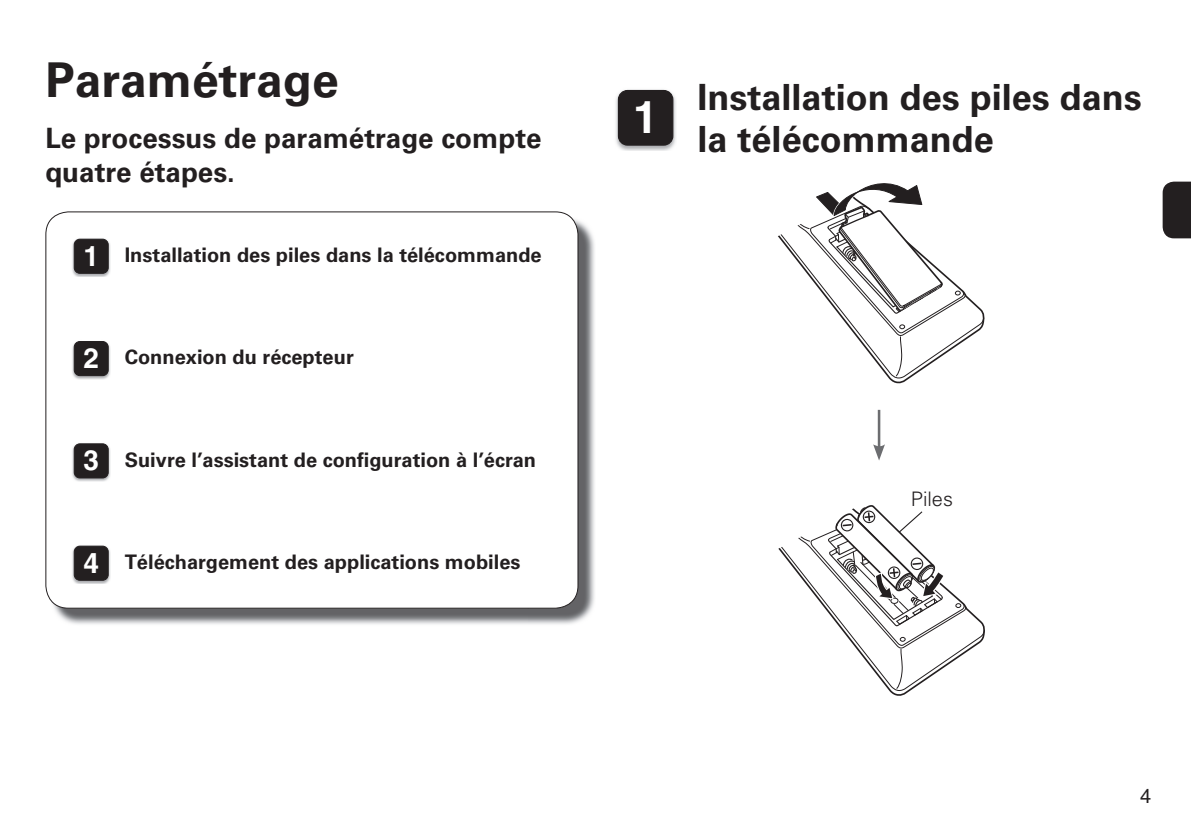
<style>
.page{position:relative;width:1191px;height:840px;background:#fff}
.page>*{position:absolute;margin:0;border:0;box-sizing:border-box;transform-origin:0 0}
.t1{font:700 48px "Univers LT Std";color:#231f20}
.t2{font:700 44.8px "Helvetica LT Std";color:#fff}
.t3{font:700 36px/42px "Univers LT Std";color:#231f20}
.t4{font:700 28px/34px "Univers LT Std";color:#231f20}
.t5{font:700 20px "Univers LT Std";color:#231f20}
.t6{font:300 20px "Univers LT Std";color:#231f20}
.t7{font:20px "Helvetica LT Std";color:#231f20}
.s1{font-family:"Helvetica LT Std";font-size:28px;color:#fff}
</style>
<div class="page">
<svg style="left:1162px;top:181px;width:29px;height:57px;background:#302c2d"></svg>
<img style="left:615px;top:89px;width:61px;height:62px">
<div style="left:618px;top:90px;width:55px;height:55px;background:#231f20;border-radius:9px"></div>
<div style="left:618px;top:90px;width:55px;height:56px;border:1px solid #231f20;border-radius:9px"></div>
<svg style="left:778px;top:183px;width:206px;height:196px"></svg>
<hr style="left:877px;top:409px;width:3px;height:39px;background:#6c6d70">
<svg style="left:873px;top:444px;width:12px;height:16px"></svg>
<svg style="left:778px;top:505px;width:206px;height:186px"></svg>
<img style="left:528px;top:217px;width:67px;height:407px">
<img style="left:51px;top:600px;width:477px;height:24px">
<div style="left:46px;top:212px;width:532px;height:396px;background:#fff;border-radius:23px"></div>
<img style="left:72px;top:238px;width:38px;height:39px">
<div style="left:74px;top:239px;width:34px;height:34px;background:#231f20;border-radius:6px"></div>
<div style="left:74px;top:239px;width:35px;height:34px;border:1px solid #231f20;border-radius:6px"></div>
<img style="left:72px;top:341px;width:38px;height:38px">
<div style="left:74px;top:341px;width:34px;height:34px;background:#231f20;border-radius:6px"></div>
<div style="left:74px;top:341px;width:35px;height:35px;border:1px solid #231f20;border-radius:6px"></div>
<img style="left:72px;top:444px;width:38px;height:37px">
<div style="left:74px;top:443px;width:34px;height:34px;background:#231f20;border-radius:6px"></div>
<div style="left:74px;top:443px;width:35px;height:35px;border:1px solid #231f20;border-radius:6px"></div>
<img style="left:72px;top:547px;width:38px;height:36px">
<div style="left:74px;top:546px;width:34px;height:34px;background:#231f20;border-radius:6px"></div>
<div style="left:74px;top:545px;width:35px;height:35px;border:1px solid #231f20;border-radius:6px"></div>
<h1 class="t1" style="left:45px;top:52px;width:295px">Paramétrage</h1>
<h3 class="t4" style="left:45px;top:121px;width:497px">Le processus de paramétrage compte quatre étapes.</h3>
<p class="t5" style="left:83px;top:243px;width:460px"><span class="s1">1</span> Installation des piles dans la télécommande</p>
<p class="t5" style="left:83px;top:345px;width:272px"><span class="s1">2</span> Connexion du récepteur</p>
<p class="t5" style="left:83px;top:447px;width:454px"><span class="s1">3</span> Suivre l’assistant de configuration à l’écran</p>
<p class="t5" style="left:83px;top:550px;width:438px"><span class="s1">4</span> Téléchargement des applications mobiles</p>
<h2 class="t2" style="left:633px;top:90px;width:26px">1</h2>
<h3 class="t3" style="left:697px;top:77px;width:446px">Installation des piles dans la télécommande</h3>
<p class="t6" style="left:911px;top:487px;width:44px">Piles</p>
<p class="t7" style="left:1140px;top:784px;width:13px">4</p>
</div>
